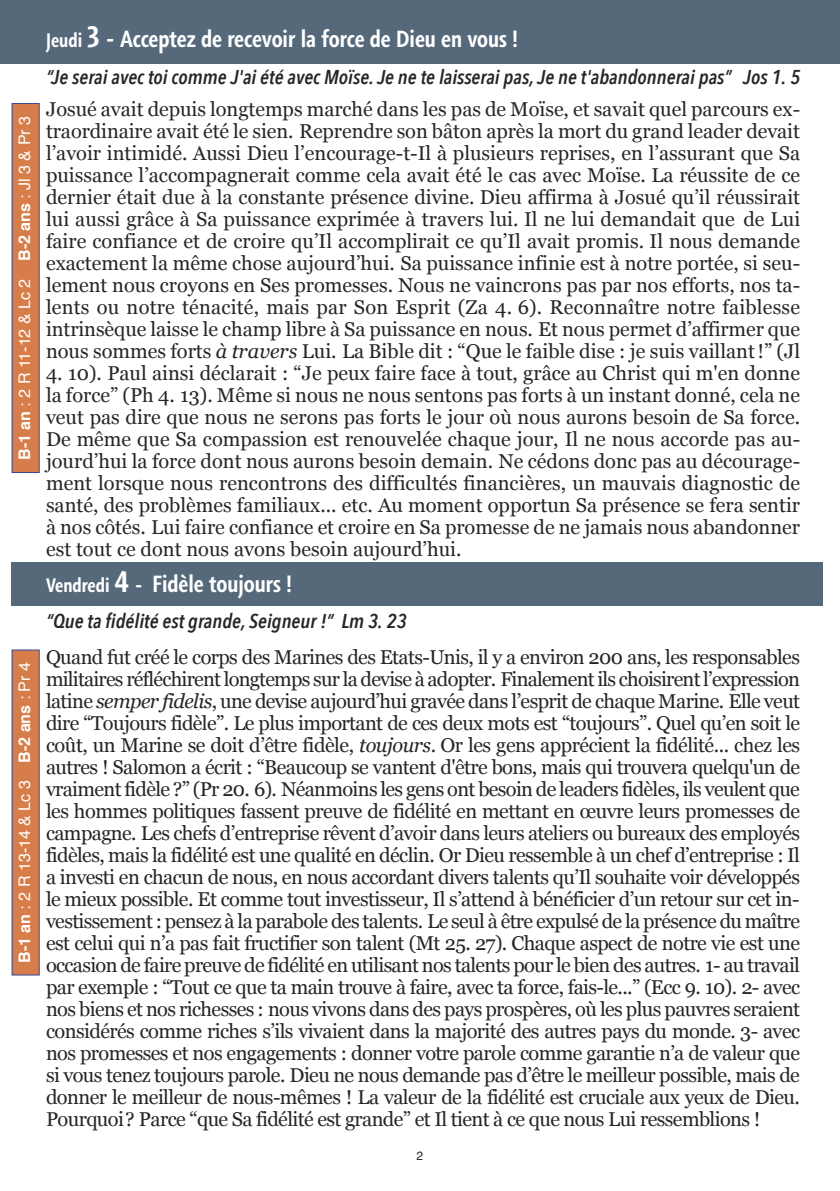
<style>
.page{position:relative;width:840px;height:1191px;background:#fff}
.page>*{position:absolute;margin:0;border:0;box-sizing:border-box;transform-origin:0 0}
.t1{font:700 condensed 24px "Agilita LT Std";color:#fff}
.t2{font:20px/22px "Georgia";color:#272526;text-align:justify}
.t3{font:italic 600 20px "Avenir Next Condensed";color:#272526}
.t4{font:16px "Helvetica";color:#fff}
.t5{font:12px "Helvetica";color:#272526}
.s1{font-weight:700}
.s2{font-size:20px}
.s3{font-size:32px}
.s4{font-size:28px}
.s5{font-style:italic}
</style>
<div class="page">
<div style="left:0;top:0;width:839px;height:64px;background:#55697b"></div>
<div style="left:12px;top:562px;width:810px;height:43px;background:#55697b"></div>
<div style="left:13px;top:104px;width:26px;height:368px;background:#d67d4a"></div>
<div style="left:12px;top:103px;width:28px;height:370px;border:1px solid #33489a"></div>
<div style="left:13px;top:650px;width:26px;height:324px;background:#d67d4a"></div>
<div style="left:12px;top:649px;width:28px;height:326px;border:1px solid #33489a"></div>
<p class="t4" style="left:18px;top:460px;width:345px;rotate:-90deg"><span class="s1">B-1 an</span> : 2 R 11-12 &amp; Lc 2 <span class="s1">B-2 ans</span> : Jl 3 &amp; Pr 3</p>
<p class="t4" style="left:18px;top:963px;width:302px;rotate:-90deg"><span class="s1">B-1 an</span> : 2 R 13-14 &amp; Lc 3 <span class="s1">B-2 ans</span> : Pr 4</p>
<p class="t1" style="left:46px;top:25px;width:473px"><span class="s2">Jeudi</span> <span class="s3">3</span> <span class="s4">-</span> Acceptez de recevoir la force de Dieu en vous !</p>
<p class="t3" style="left:46px;top:64px;width:755px">“Je serai avec toi comme J'ai été avec Moïse. Je ne te laisserai pas, Je ne t'abandonnerai pas” Jos 1. 5</p>
<p class="t2" style="left:46px;top:98px;width:755px">Josué avait depuis longtemps marché dans les pas de Moïse, et savait quel parcours ex&shy;traordinaire avait été le sien. Reprendre son bâton après la mort du grand leader devait l’avoir intimidé. Aussi Dieu l’encourage-t-Il à plusieurs reprises, en l’assurant que Sa puissance l’accompagnerait comme cela avait été le cas avec Moïse. La réussite de ce dernier était due à la constante présence divine. Dieu affirma à Josué qu’il réussirait lui aussi grâce à Sa puissance exprimée à travers lui. Il ne lui demandait que de Lui faire confiance et de croire qu’Il accomplirait ce qu’Il avait promis. Il nous demande exactement la même chose aujourd’hui. Sa puissance infinie est à notre portée, si seu&shy;lement nous croyons en Ses promesses. Nous ne vaincrons pas par nos efforts, nos ta&shy;lents ou notre ténacité, mais par Son Esprit (Za 4. 6). Reconnaître notre faiblesse intrinsèque laisse le champ libre à Sa puissance en nous. Et nous permet d’affirmer que nous sommes forts <span class="s5">à travers</span> Lui. La Bible dit : “Que le faible dise : je suis vaillant!” (Jl</p>
<p class="t2" style="left:46px;top:362px;width:755px">4. 10). Paul ainsi déclarait : “Je peux faire face à tout, grâce au Christ qui m'en donne la force” (Ph 4. 13). Même si nous ne nous sentons pas forts à un instant donné, cela ne veut pas dire que nous ne serons pas forts le jour où nous aurons besoin de Sa force.<br>De même que Sa compassion est renouvelée chaque jour, Il ne nous accorde pas au&shy;jourd’hui la force dont nous aurons besoin demain. Ne cédons donc pas au décourage&shy;ment lorsque nous rencontrons des difficultés financières, un mauvais diagnostic de santé, des problèmes familiaux... etc. Au moment opportun Sa présence se fera sentir à nos côtés. Lui faire confiance et croire en Sa promesse de ne jamais nous abandonner est tout ce dont nous avons besoin aujourd’hui.</p>
<p class="t1" style="left:46px;top:570px;width:247px"><span class="s2">Vendredi</span> <span class="s3">4</span> - Fidèle toujours !</p>
<p class="t3" style="left:46px;top:608px;width:362px">“Que ta fidélité est grande, Seigneur !” Lm 3. 23</p>
<p class="t2" style="left:46px;top:646px;width:755px">Quand fut créé le corps des Marines des Etats-Unis, il y a environ 200 ans, les responsables militaires réfléchirent longtemps sur la devise à adopter. Finalement ils choisirent l’expression latine <span class="s5">semper fidelis</span>, une devise aujourd’hui gravée dans l’esprit de chaque Marine. Elle veut dire “Toujours fidèle”. Le plus important de ces deux mots est “toujours”. Quel qu’en soit le coût, un Marine se doit d’être fidèle, <span class="s5">toujours</span>. Or les gens apprécient la fidélité... chez les autres ! Salomon a écrit : “Beaucoup se vantent d'être bons, mais qui trouvera quelqu'un de vraiment fidèle ?” (Pr 20. 6). Néanmoins les gens ont besoin de leaders fidèles, ils veulent que les hommes politiques fassent preuve de fidélité en mettant en œuvre leurs promesses de campagne. Les chefs d’entreprise rêvent d’avoir dans leurs ateliers ou bureaux des employés fidèles, mais la fidélité est une qualité en déclin. Or Dieu ressemble à un chef d’entreprise : Il a investi en chacun de nous, en nous accordant divers talents qu’Il souhaite voir développés le mieux possible. Et comme tout investisseur, Il s’attend à bénéficier d’un retour sur cet in&shy;vestissement : pensez à la parabole des talents. Le seul à être expulsé de la présence du maître est celui qui n’a pas fait fructifier son talent (Mt 25. 27). Chaque aspect de notre vie est une occasion de faire preuve de fidélité en utilisant nos talents pour le bien des autres. 1- au travail par exemple : “Tout ce que ta main trouve à faire, avec ta force, fais-le...” (Ecc 9. 10). 2- avec nos biens et nos richesses : nous vivons dans des pays prospères, où les plus pauvres seraient considérés comme riches s’ils vivaient dans la majorité des autres pays du monde. 3- avec nos promesses et nos engagements : donner votre parole comme garantie n’a de valeur que si vous tenez toujours parole. Dieu ne nous demande pas d’être le meilleur possible, mais de donner le meilleur de nous-mêmes ! La valeur de la fidélité est cruciale aux yeux de Dieu.<br>Pourquoi? Parce “que Sa fidélité est grande” et Il tient à ce que nous Lui ressemblions !</p>
<p class="t5" style="left:416px;top:1151px;width:8px">2</p>
</div>
